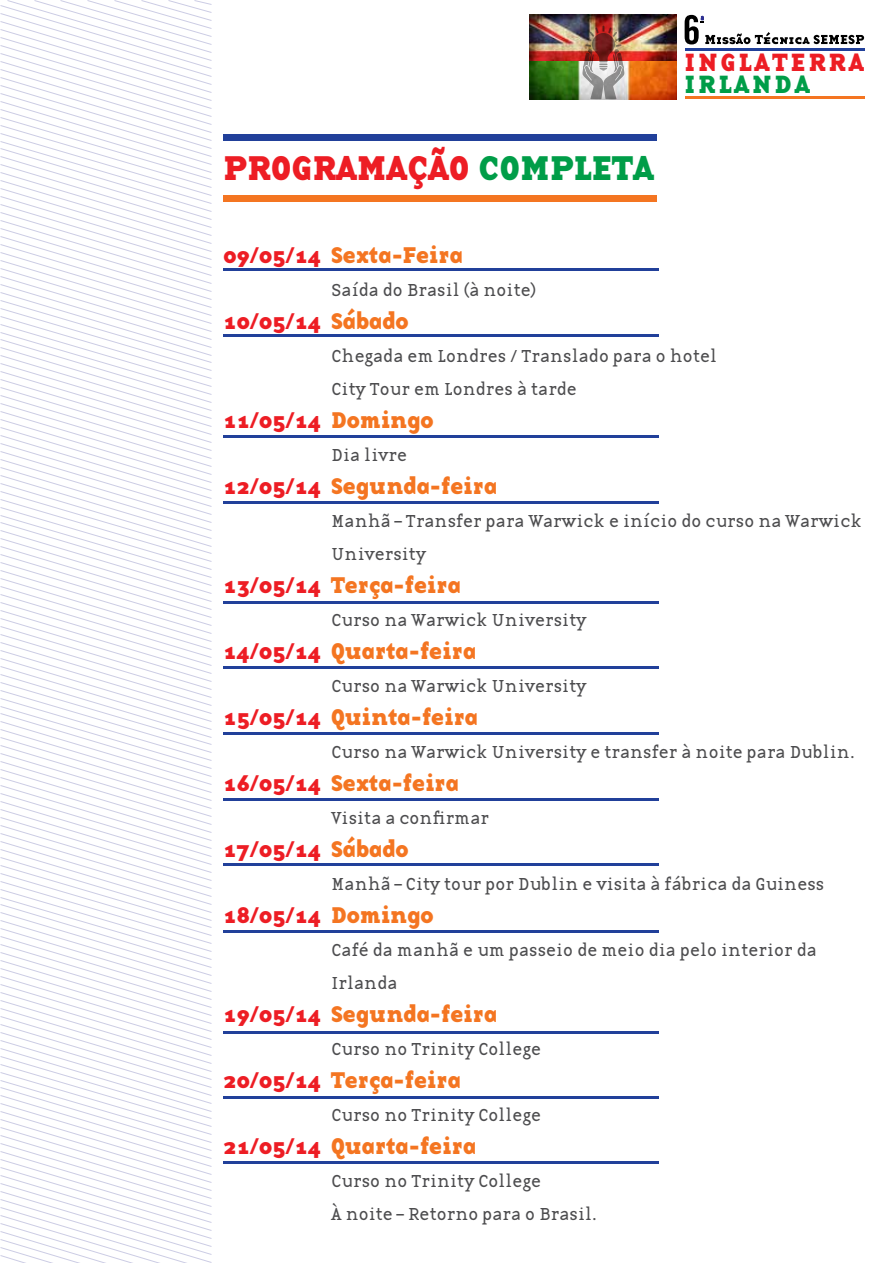
<style>
.page{position:relative;width:893px;height:1263px;background:#fff}
.page>*{position:absolute;margin:0;border:0;box-sizing:border-box;transform-origin:0 0}
.t1{font:35.7px "Base Twelve Serif B";color:#ed1d24}
.t2{font:25.95px "Base Twelve Serif SCB";letter-spacing:.11em;color:#ed1d24}
.t3{font:25.95px "Base Twelve Serif SCB";letter-spacing:.11em;color:#009d48}
.t4{font:23.7px "Base Twelve Serif B";letter-spacing:-.025em;color:#f47521}
.t5{font:23.7px "Base Twelve Serif B";letter-spacing:-.025em;color:#ed1d24}
.t6{font:18px/33px "Base Twelve Serif";letter-spacing:-.025em;color:#4d4d4f}
.s1{color:#009d48}
.s2{color:#ed1d24}
.s3{color:#f47521}
</style>
<div class="page">
<svg style="left:0;top:0;width:211px;height:1263px"></svg>
<svg style="left:685px;top:15px;width:179px;height:29px"></svg>
<hr style="left:685px;top:48px;width:180px;height:3px;background:#21409a">
<hr style="left:685px;top:96px;width:180px;height:3px;background:#f47521">
<img style="left:530px;top:15px;width:146px;height:84px">
<img style="left:582px;top:26px;width:43px;height:73px">
<hr style="left:223px;top:268px;width:436px;height:3px;background:#21409a">
<hr style="left:223px;top:334px;width:436px;height:3px;background:#21409a">
<hr style="left:223px;top:435px;width:436px;height:3px;background:#21409a">
<hr style="left:223px;top:501px;width:436px;height:3px;background:#21409a">
<hr style="left:223px;top:601px;width:436px;height:3px;background:#21409a">
<hr style="left:223px;top:667px;width:436px;height:2px;background:#21409a">
<hr style="left:223px;top:732px;width:436px;height:3px;background:#21409a">
<hr style="left:223px;top:798px;width:436px;height:2px;background:#21409a">
<hr style="left:223px;top:863px;width:436px;height:3px;background:#21409a">
<hr style="left:223px;top:930px;width:436px;height:3px;background:#21409a">
<hr style="left:223px;top:1031px;width:436px;height:2px;background:#21409a">
<hr style="left:223px;top:1096px;width:436px;height:2px;background:#21409a">
<hr style="left:223px;top:1161px;width:436px;height:2px;background:#21409a">
<div style="left:223px;top:135px;width:434px;height:6px;background:#21409a"></div>
<div style="left:223px;top:195px;width:434px;height:7px;background:#f47521"></div>
<h1 class="t1" style="left:223px;top:143px;width:432px">PROGRAMAÇÃO <span class="s1">COMPLETA</span></h1>
<h2 class="t2" style="left:685px;top:44px;width:88px">INGLATE</h2>
<h2 class="t2" style="left:808px;top:44px;width:55px">RRA</h2>
<h2 class="t3" style="left:685px;top:66px;width:125px">IRLANDA</h2>
<h3 class="t4" style="left:223px;top:238px;width:241px"><span class="s2">09/05/14</span> Sexta-Feira</h3>
<p class="t6" style="left:331px;top:273px;width:207px">Saída do Brasil (à noite)</p>
<h3 class="t5" style="left:223px;top:304px;width:187px">10/05/14 <span class="s3">Sábado</span></h3>
<p class="t6" style="left:331px;top:339px;width:388px">Chegada em Londres / Translado para o hotel<br>City Tour em Londres à tarde</p>
<h3 class="t5" style="left:223px;top:403px;width:212px">11/05/14 <span class="s3">Domingo</span></h3>
<p class="t6" style="left:331px;top:438px;width:77px">Dia livre</p>
<h3 class="t4" style="left:223px;top:469px;width:276px"><span class="s2">12/05/14</span> Segunda-feira</h3>
<p class="t6" style="left:331px;top:504px;width:532px">Manhã – Transfer para Warwick e início do curso na Warwick<br>University</p>
<h3 class="t4" style="left:223px;top:568px;width:239px"><span class="s2">13/05/14</span> Terça-feira</h3>
<p class="t6" style="left:331px;top:603px;width:257px">Curso na Warwick University</p>
<h3 class="t4" style="left:223px;top:634px;width:255px"><span class="s2">14/05/14</span> Quarta-feira</h3>
<p class="t6" style="left:331px;top:669px;width:257px">Curso na Warwick University</p>
<h3 class="t4" style="left:223px;top:700px;width:257px"><span class="s2">15/05/14</span> Quinta-feira</h3>
<p class="t6" style="left:331px;top:735px;width:526px">Curso na Warwick University e transfer à noite para Dublin.</p>
<h3 class="t4" style="left:223px;top:766px;width:238px"><span class="s2">16/05/14</span> Sexta-feira</h3>
<p class="t6" style="left:331px;top:801px;width:159px">Visita a confirmar</p>
<h3 class="t5" style="left:223px;top:832px;width:187px">17/05/14 <span class="s3">Sábado</span></h3>
<p class="t6" style="left:331px;top:867px;width:495px">Manhã – City tour por Dublin e visita à fábrica da Guiness</p>
<h3 class="t5" style="left:223px;top:898px;width:212px">18/05/14 <span class="s3">Domingo</span></h3>
<p class="t6" style="left:331px;top:933px;width:487px">Café da manhã e um passeio de meio dia pelo interior da<br>Irlanda</p>
<h3 class="t4" style="left:223px;top:997px;width:276px"><span class="s2">19/05/14</span> Segunda-feira</h3>
<p class="t6" style="left:331px;top:1032px;width:212px">Curso no Trinity College</p>
<h3 class="t4" style="left:223px;top:1063px;width:239px"><span class="s2">20/05/14</span> Terça-feira</h3>
<p class="t6" style="left:331px;top:1098px;width:212px">Curso no Trinity College</p>
<h3 class="t4" style="left:223px;top:1129px;width:255px"><span class="s2">21/05/14</span> Quarta-feira</h3>
<p class="t6" style="left:331px;top:1164px;width:268px">Curso no Trinity College<br>À noite – Retorno para o Brasil.</p>
</div>
